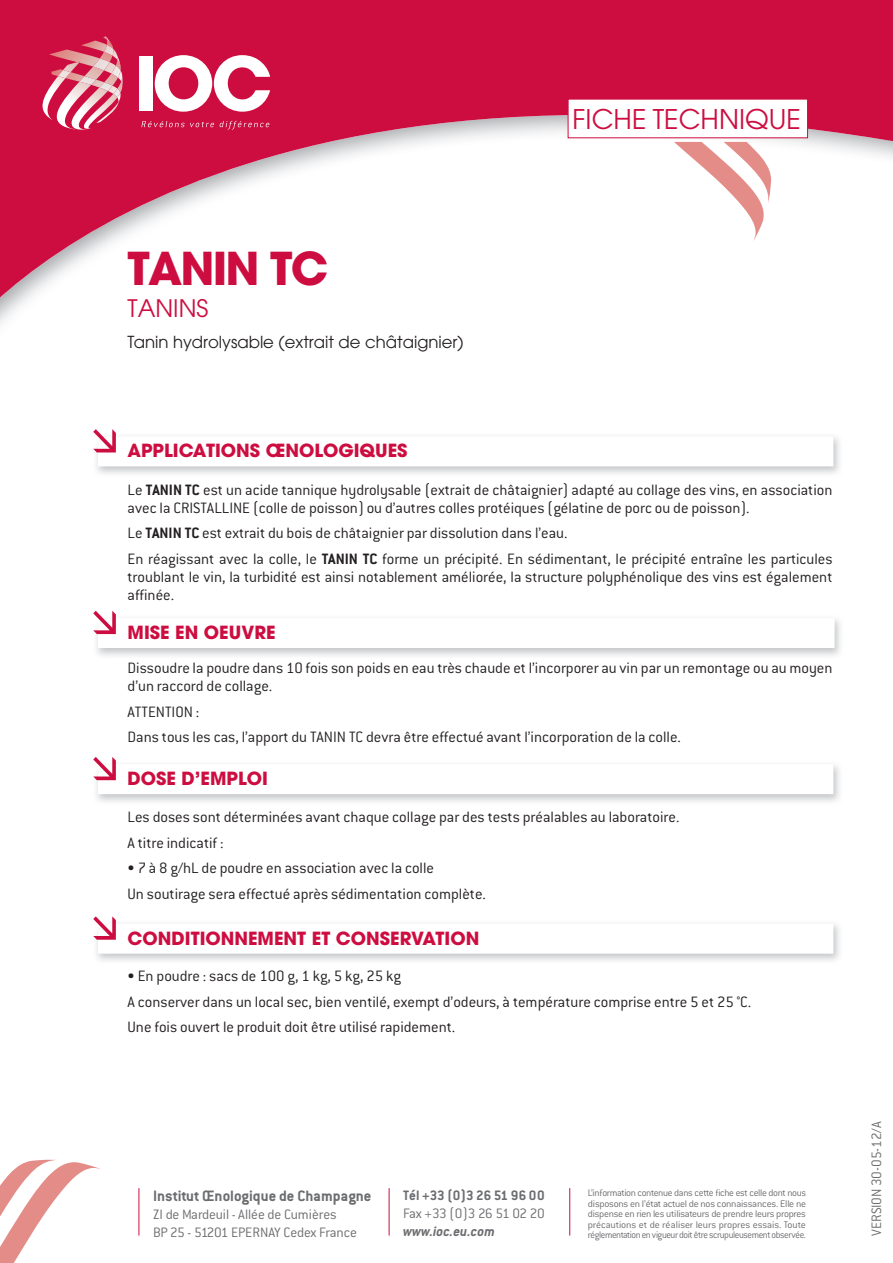
<style>
.page{position:relative;width:893px;height:1263px;background:#fff}
.page>*{position:absolute;margin:0;border:0;box-sizing:border-box;transform-origin:0 0}
.t1{font:700 45px "Avant Garde LT";letter-spacing:-.04em;color:#cd0d40}
.t2{font:27px "Avant Garde LT";color:#cd0d40}
.t3{font:24px "Avant Garde LT";color:#cd0d40}
.t4{font:700 18px "Avant Garde LT";color:#cd0d40}
.t5{font:300 16.5px/25.5px "Conduit ITC";color:#231f20}
.t6{font:16.5px "Avant Garde LT";color:#231f20}
.t7{font:700 16.5px "Conduit ITC";color:#6c6d70}
.t8{font:300 15px/18px "Conduit ITC";letter-spacing:-.01em;color:#6c6d70}
.t9{font:700 15px "Conduit ITC";color:#6c6d70}
.t10{font:300 15px "Conduit ITC";letter-spacing:-.03em;color:#6c6d70}
.t11{font:italic 700 15px "Conduit ITC";color:#6c6d70}
.t12{font:300 10.5px/10.5px "Conduit ITC";letter-spacing:-.035em;color:#6c6d70;text-align:justify}
.s1{font-weight:700}
</style>
<div class="page">
<svg style="left:0;top:0;width:893px;height:324px"></svg>
<svg style="left:0;top:1160px;width:100px;height:103px"></svg>
<svg style="left:567px;top:98px;width:241px;height:41px"></svg>
<hr style="left:139px;top:1188px;width:1px;height:47px;background:#cd0d40">
<hr style="left:389px;top:1188px;width:1px;height:47px;background:#cd0d40">
<hr style="left:569px;top:1188px;width:1px;height:47px;background:#cd0d40">
<img style="left:49px;top:49px;width:6px;height:13px">
<img style="left:121px;top:75px;width:2px;height:54px">
<img style="left:113px;top:105px;width:8px;height:25px">
<img style="left:55px;top:36px;width:58px;height:94px">
<img style="left:93px;top:58px;width:6px;height:12px">
<img style="left:79px;top:76px;width:17px;height:9px">
<svg style="left:99px;top:36px;width:23px;height:69px;background:#dc7a8d"></svg>
<img style="left:39px;top:62px;width:40px;height:59px">
<svg style="left:58px;top:70px;width:13px;height:8px"></svg>
<svg style="left:141px;top:121px;width:73px;height:6px"></svg>
<svg style="left:220px;top:121px;width:49px;height:8px"></svg>
<div style="left:139px;top:56px;width:14px;height:55px;background:#fff"></div>
<svg style="left:155px;top:55px;width:115px;height:57px"></svg>
<img style="left:674px;top:142px;width:92px;height:100px">
<img style="left:724px;top:142px;width:47px;height:62px">
<svg style="left:93px;top:429px;width:740px;height:37px"></svg>
<svg style="left:93px;top:611px;width:742px;height:37px"></svg>
<svg style="left:93px;top:757px;width:740px;height:37px"></svg>
<svg style="left:93px;top:916px;width:740px;height:38px"></svg>
<h2 class="t2" style="left:572px;top:103px;width:230px">FICHE TECHNIQUE</h2>
<h1 class="t1" style="left:128px;top:239px;width:202px">TANIN TC</h1>
<h3 class="t3" style="left:128px;top:294px;width:82px">TANINS</h3>
<p class="t6" style="left:128px;top:332px;width:338px">Tanin hydrolysable (extrait de châtaignier)</p>
<p class="t4" style="left:128px;top:438px;width:281px">APPLICATIONS ŒNOLOGIQUES</p>
<p class="t5" style="left:128px;top:481px;width:706px;line-height:18px">Le <span class="s1">TANIN TC</span> est un acide tannique hydrolysable (extrait de châtaignier) adapté au collage des vins, en association avec la CRISTALLINE (colle de poisson) ou d’autres colles protéiques (gélatine de porc ou de poisson).</p>
<p class="t5" style="left:128px;top:520px;width:707px">Le <span class="s1">TANIN TC</span> est extrait du bois de châtaignier par dissolution dans l’eau.<br>En réagissant avec la colle, le <span class="s1">TANIN TC</span> forme un précipité. En sédimentant, le précipité entraîne les particules</p>
<p class="t5" style="left:128px;top:568px;width:706px;line-height:18px">troublant le vin, la turbidité est ainsi notablement améliorée, la structure polyphénolique des vins est également affinée.</p>
<p class="t4" style="left:128px;top:621px;width:150px">MISE EN OEUVRE</p>
<p class="t5" style="left:128px;top:659px;width:706px;line-height:18px">Dissoudre la poudre dans 10 fois son poids en eau très chaude et l’incorporer au vin par un remontage ou au moyen d’un raccord de collage.</p>
<p class="t5" style="left:128px;top:699px;width:555px">ATTENTION :<br>Dans tous les cas, l’apport du TANIN TC devra être effectué avant l’incorporation de la colle.</p>
<p class="t4" style="left:128px;top:767px;width:142px">DOSE D’EMPLOI</p>
<p class="t5" style="left:128px;top:804px;width:553px">Les doses sont déterminées avant chaque collage par des tests préalables au laboratoire.<br>A titre indicatif :</p>
<p class="t5" style="left:128px;top:855px;width:360px">• 7 à 8 g/hL de poudre en association avec la colle<br>Un soutirage sera effectué après sédimentation complète.</p>
<p class="t4" style="left:128px;top:926px;width:353px">CONDITIONNEMENT ET CONSERVATION</p>
<p class="t5" style="left:128px;top:963px;width:625px">• En poudre : sacs de 100 g, 1 kg, 5 kg, 25 kg<br>A conserver dans un local sec, bien ventilé, exempt d’odeurs, à température comprise entre 5 et 25 °C.<br>Une fois ouvert le produit doit être utilisé rapidement.</p>
<p class="t7" style="left:153px;top:1186px;width:220px">Institut Œnologique de Champagne</p>
<p class="t8" style="left:153px;top:1205px;width:205px">ZI de Mardeuil - Allée de Cumières<br>BP 25 - 51201 EPERNAY Cedex France</p>
<p class="t9" style="left:403px;top:1186px;width:143px">Tél +33 (0)3 26 51 96 00</p>
<p class="t10" style="left:403px;top:1205px;width:143px">Fax +33 (0)3 26 51 02 20</p>
<p class="t11" style="left:403px;top:1222px;width:93px">www.ioc.eu.com</p>
<p class="t12" style="left:588px;top:1188px;width:220px">L’information contenue dans cette fiche est celle dont nous disposons en l’état actuel de nos connaissances. Elle ne dispense en rien les utilisateurs de prendre leurs propres précautions et de réaliser leurs propres essais. Toute réglementationenvigueurdoitêtrescrupuleusementobservée.</p>
<p class="t8" style="left:867px;top:1235px;width:116px;rotate:-90deg">VERSION 30-05-12/A</p>
</div>
